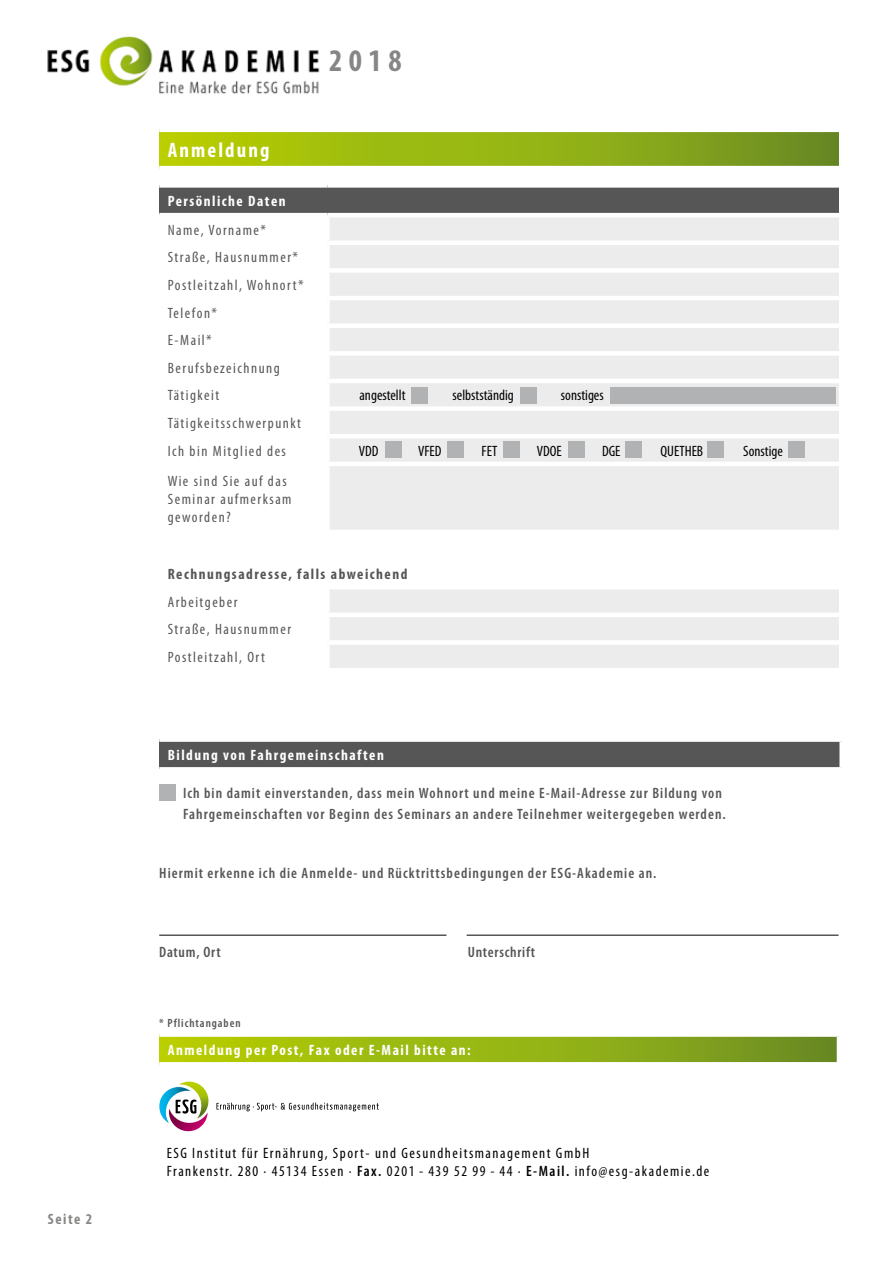
<style>
.page{position:relative;width:893px;height:1263px;background:#fff}
.page>*{position:absolute;margin:0;border:0;box-sizing:border-box;transform-origin:0 0}
.t1{font:700 condensed 31.5px "Myriad Pro";color:#868685}
.t2{font:700 condensed 21px "Myriad Pro";letter-spacing:.1em;color:#fff}
.t3{font:condensed 15px/27.8px "Myriad Pro";letter-spacing:.1em;color:#565656}
.t4{font:600 condensed 15px/21px "Myriad Pro";letter-spacing:.07em;color:#565656}
.t5{font:condensed 15px/18px "Myriad Pro";letter-spacing:.1em;color:#000}
.t6{font:700 condensed 15px "Myriad Pro";letter-spacing:.1em;color:#fff}
.t7{font:condensed 15px "Myriad Pro";color:#000}
.t8{font:600 condensed 15px "Myriad Pro";letter-spacing:.05em;color:#565656}
.t9{font:700 condensed 15px "Myriad Pro";letter-spacing:.1em;color:#878786}
.t10{font:600 condensed 12px "Myriad Pro";letter-spacing:.08em;color:#565656}
.s1{font-weight:700;color:#fff}
.s2{font-weight:700}
.s3{font-weight:600}
</style>
<div class="page">
<svg style="left:159px;top:132px;width:680px;height:34px;background:#94b214"></svg>
<div style="left:159px;top:185px;width:680px;height:30px;background:#565656"></div>
<svg style="left:330px;top:217px;width:509px;height:451px;background:#ededee"></svg>
<div style="left:159px;top:560px;width:680px;height:27px;background:#fff"></div>
<div style="left:159px;top:183px;width:168px;height:5px;background:#fff"></div>
<div style="left:327px;top:183px;width:512px;height:5px;background:#fff"></div>
<hr style="left:159px;top:213px;width:168px;height:4px;background:#fff">
<hr style="left:327px;top:213px;width:512px;height:4px;background:#fff">
<div style="left:327px;top:240px;width:512px;height:5px;background:#fff"></div>
<div style="left:327px;top:268px;width:512px;height:5px;background:#fff"></div>
<hr style="left:327px;top:296px;width:512px;height:4px;background:#fff">
<div style="left:327px;top:323px;width:512px;height:5px;background:#fff"></div>
<div style="left:327px;top:351px;width:512px;height:5px;background:#fff"></div>
<hr style="left:327px;top:379px;width:512px;height:4px;background:#fff">
<div style="left:327px;top:406px;width:512px;height:5px;background:#fff"></div>
<hr style="left:327px;top:434px;width:512px;height:4px;background:#fff">
<hr style="left:327px;top:462px;width:512px;height:4px;background:#fff">
<hr style="left:327px;top:530px;width:512px;height:4px;background:#fff">
<div style="left:327px;top:557px;width:512px;height:5px;background:#fff"></div>
<hr style="left:327px;top:585px;width:512px;height:4px;background:#fff">
<hr style="left:327px;top:613px;width:512px;height:4px;background:#fff">
<div style="left:327px;top:640px;width:512px;height:5px;background:#fff"></div>
<div style="left:385px;top:441px;width:17px;height:17px;background:#b1b2b3"></div>
<div style="left:448px;top:441px;width:16px;height:17px;background:#b1b2b3"></div>
<div style="left:503px;top:441px;width:17px;height:17px;background:#b1b2b3"></div>
<div style="left:568px;top:441px;width:17px;height:17px;background:#b1b2b3"></div>
<div style="left:626px;top:441px;width:16px;height:17px;background:#b1b2b3"></div>
<div style="left:707px;top:441px;width:17px;height:17px;background:#b1b2b3"></div>
<hr style="left:159px;top:934px;width:287px;height:2px;background:#565656">
<hr style="left:467px;top:934px;width:371px;height:2px;background:#565656">
<div style="left:159px;top:739px;width:683px;height:30px;background:#565656"></div>
<div style="left:159px;top:737px;width:685px;height:5px;background:#fff"></div>
<div style="left:839px;top:742px;width:5px;height:25px;background:#fff"></div>
<div style="left:159px;top:767px;width:685px;height:5px;background:#fff"></div>
<div style="left:159px;top:784px;width:17px;height:17px;background:#b1b2b3"></div>
<div style="left:412px;top:387px;width:16px;height:17px;background:#b1b2b3"></div>
<div style="left:520px;top:387px;width:16px;height:17px;background:#b1b2b3"></div>
<div style="left:159px;top:1034px;width:680px;height:30px;background:linear-gradient(to right,#bad201,#6f9225)"></div>
<div style="left:159px;top:1032px;width:682px;height:5px;background:#fff"></div>
<hr style="left:837px;top:1037px;width:4px;height:25px;background:#fff">
<svg style="left:159px;top:1062px;width:680px;height:3px"></svg>
<div style="left:610px;top:387px;width:226px;height:17px;background:#b1b2b3"></div>
<div style="left:788px;top:441px;width:17px;height:17px;background:#b1b2b3"></div>
<svg style="left:216px;top:1102px;width:163px;height:9px"></svg>
<img style="left:159px;top:1087px;width:20px;height:36px">
<img style="left:169px;top:1109px;width:38px;height:23px">
<img style="left:179px;top:1081px;width:30px;height:37px">
<svg style="left:176px;top:1099px;width:20px;height:14px"></svg>
<img style="left:47px;top:36px;width:273px;height:58px">
<p class="t9" style="left:48px;top:1210px;width:46px">Seite 2</p>
<p class="t1" style="left:329px;top:41px;width:74px">2018</p>
<p class="t2" style="left:168px;top:137px;width:103px">Anmeldung</p>
<p class="t3" style="left:168px;top:187px;width:137px"><span class="s1">Persönliche Daten<br></span>Name, Vorname*<br>Straße, Hausnummer*<br>Postleitzahl, Wohnort*<br>Telefon*<br>E-Mail*<br>Berufsbezeichnung<br>Tätigkeit</p>
<p class="t3" style="left:168px;top:409px;width:135px">Tätigkeitsschwerpunkt<br>Ich bin Mitglied des</p>
<p class="t3" style="left:168px;top:471px;width:125px;line-height:18px">Wie sind Sie auf das<br>Seminar aufmerksam geworden?</p>
<p class="t7" style="left:359px;top:386px;width:48px">angestellt</p>
<p class="t7" style="left:453px;top:386px;width:63px">selbstständig</p>
<p class="t7" style="left:561px;top:386px;width:44px">sonstiges</p>
<p class="t5" style="left:359px;top:442px;width:21px">VDD</p>
<p class="t5" style="left:418px;top:442px;width:25px">VFED</p>
<p class="t5" style="left:482px;top:442px;width:17px">FET</p>
<p class="t5" style="left:537px;top:442px;width:26px">VDOE</p>
<p class="t5" style="left:602px;top:442px;width:20px">DGE</p>
<p class="t7" style="left:661px;top:442px;width:44px">QUETHEB</p>
<p class="t7" style="left:743px;top:442px;width:41px">Sonstige</p>
<p class="t3" style="left:168px;top:560px;width:241px"><span class="s2">Rechnungsadresse, falls abweichend<br></span>Arbeitgeber<br>Straße, Hausnummer<br>Postleitzahl, Ort</p>
<p class="t6" style="left:168px;top:746px;width:218px">Bildung von Fahrgemeinschaften</p>
<p class="t4" style="left:183px;top:783px;width:544px">Ich bin damit einverstanden, dass mein Wohnort und meine E-Mail-Adresse zur Bildung von<br>Fahrgemeinschaften vor Beginn des Seminars an andere Teilnehmer weitergegeben werden.</p>
<p class="t4" style="left:159px;top:863px;width:499px">Hiermit erkenne ich die Anmelde- und Rücktrittsbedingungen der ESG-Akademie an.</p>
<p class="t8" style="left:159px;top:944px;width:63px">Datum, Ort</p>
<p class="t8" style="left:468px;top:944px;width:69px">Unterschrift</p>
<p class="t10" style="left:159px;top:1016px;width:83px">* Pflichtangaben</p>
<p class="t6" style="left:168px;top:1041px;width:305px">Anmeldung per Post, Fax oder E-Mail bitte an:</p>
<p class="t5" style="left:167px;top:1144px;width:544px">ESG Institut für Ernährung, Sport- und Gesundheitsmanagement GmbH<br>Frankenstr. 280 · 45134 Essen · <span class="s3">Fax.</span> 0201 - 439 52 99 - 44 · <span class="s3">E-Mail.</span> info@esg-akademie.de</p>
</div>
